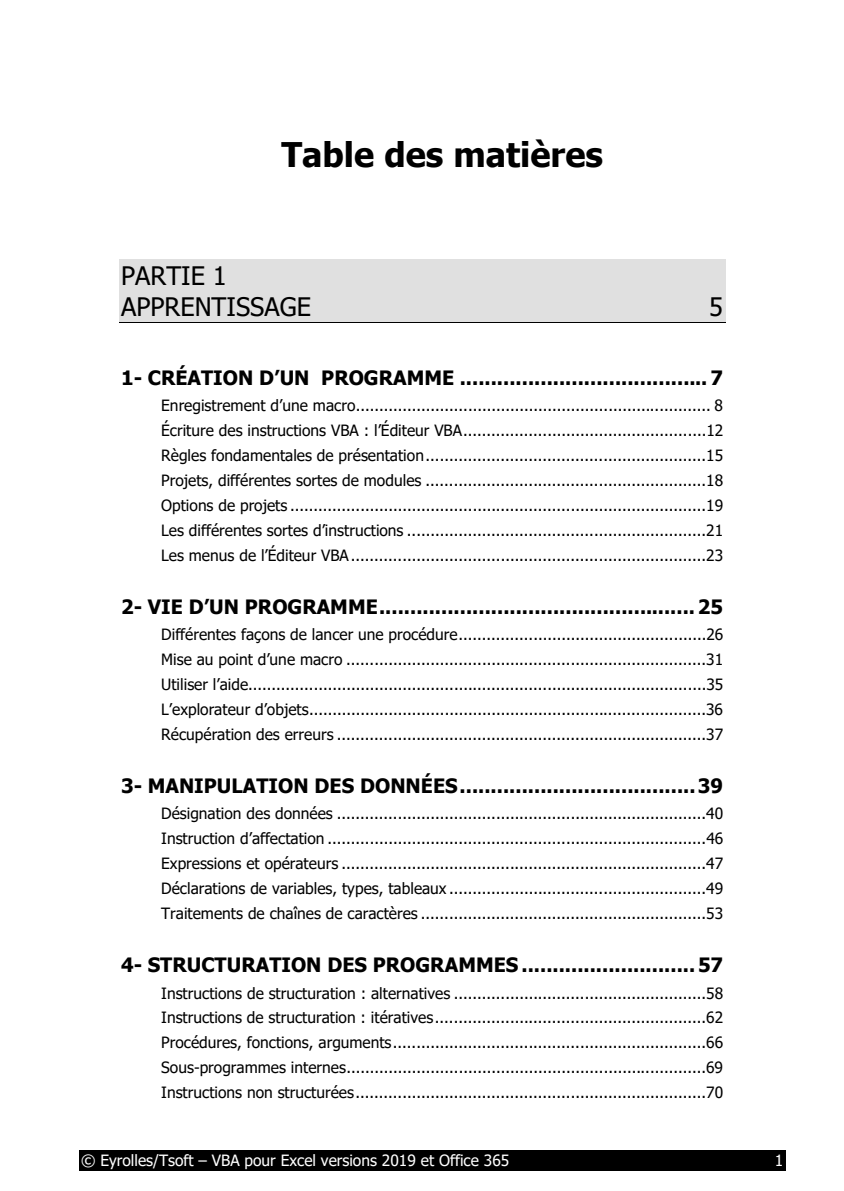
<style>
.page{position:relative;width:844px;height:1191px;background:#fff}
.page>*{position:absolute;margin:0;border:0;box-sizing:border-box;transform-origin:0 0}
.t1{font:700 33.95px "Tahoma";color:#000}
.t2{font:25.38px/30.6px "Tahoma";color:#000}
.t3{font:700 19.78px "Tahoma";color:#000}
.t4{font:15.58px/24.8px "Tahoma";color:#000;text-align:justify}
.t5{font:15.58px "Tahoma";color:#fff}
</style>
<div class="page">
<div style="left:79px;top:1150px;width:706px;height:20px;background:#000"></div>
<div style="left:119px;top:259px;width:605px;height:31px;background:#e0e0e0"></div>
<div style="left:119px;top:290px;width:605px;height:32px;background:#e0e0e0"></div>
<hr style="left:119px;top:322px;width:605px;height:1px;background:#000">
<h1 class="t1" style="left:281px;top:130px;width:323px">Table des matières</h1>
<h2 class="t2" style="left:121px;top:262px;width:191px">PARTIE 1<br>APPRENTISSAGE</h2>
<h2 class="t2" style="left:708px;top:292px;width:15px">5</h2>
<p class="t3" style="left:121px;top:364px;width:603px">1- CRÉATION D’UN PROGRAMME ........................................ 7</p>
<p class="t4" style="left:161px;top:394px;width:563px">Enregistrement d’une macro ............................................................................ 8<br>Écriture des instructions VBA : l’Éditeur VBA ....................................................12<br>Règles fondamentales de présentation ............................................................15<br>Projets, différentes sortes de modules ............................................................18<br>Options de projets .........................................................................................19<br>Les différentes sortes d’instructions ................................................................21<br>Les menus de l’Éditeur VBA ............................................................................23</p>
<p class="t3" style="left:121px;top:593px;width:603px">2- VIE D’UN PROGRAMME ................................................... 25</p>
<p class="t4" style="left:161px;top:623px;width:563px">Différentes façons de lancer une procédure .....................................................26<br>Mise au point d’une macro .............................................................................31<br>Utiliser l’aide..................................................................................................35<br>L’explorateur d’objets .....................................................................................36<br>Récupération des erreurs ...............................................................................37</p>
<p class="t3" style="left:121px;top:772px;width:603px">3- MANIPULATION DES DONNÉES ...................................... 39</p>
<p class="t4" style="left:161px;top:802px;width:563px">Désignation des données ...............................................................................40<br>Instruction d’affectation .................................................................................46<br>Expressions et opérateurs ..............................................................................47<br>Déclarations de variables, types, tableaux .......................................................49<br>Traitements de chaînes de caractères .............................................................53</p>
<p class="t3" style="left:121px;top:951px;width:603px">4- STRUCTURATION DES PROGRAMMES ............................ 57</p>
<p class="t4" style="left:161px;top:981px;width:563px">Instructions de structuration : alternatives ......................................................58<br>Instructions de structuration : itératives ..........................................................62<br>Procédures, fonctions, arguments ...................................................................66<br>Sous-programmes internes .............................................................................69<br>Instructions non structurées ...........................................................................70</p>
<p class="t5" style="left:81px;top:1149px;width:429px">© Eyrolles/Tsoft – VBA pour Excel versions 2019 et Office 365</p>
<p class="t5" style="left:774px;top:1149px;width:10px">1</p>
</div>
